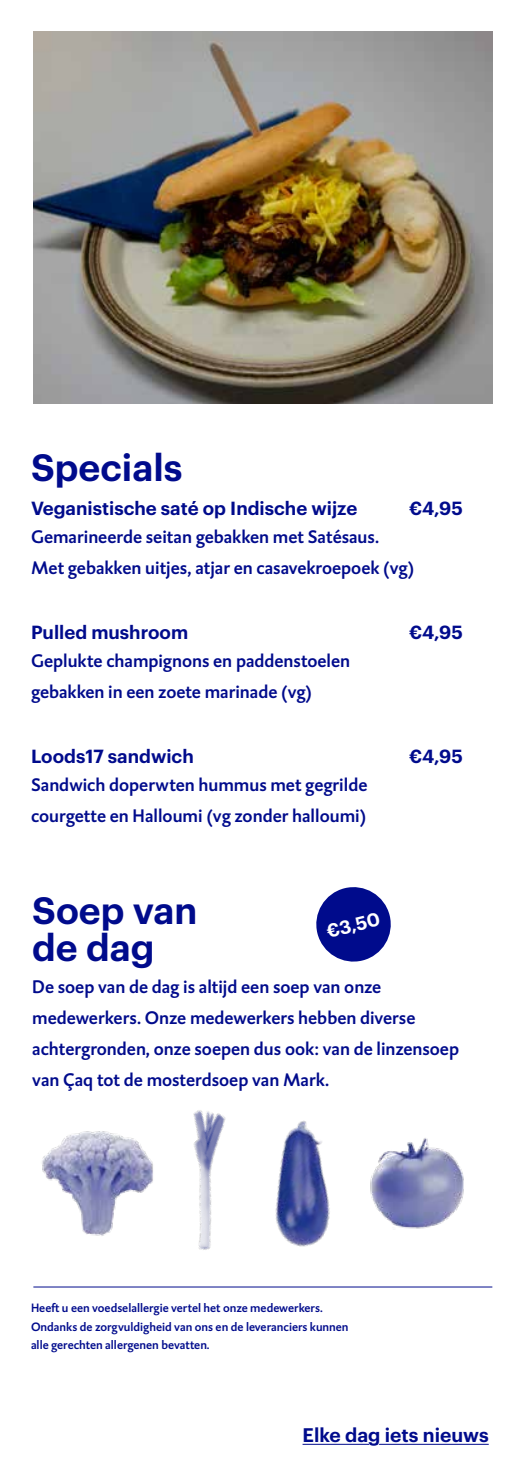
<style>
.page{position:relative;width:521px;height:1474px;background:#fff}
.page>*{position:absolute;margin:0;border:0;box-sizing:border-box;transform-origin:0 0}
.t1{font:600 37.27px/37.3px "Graphik";color:#000b8c}
.t2{font:600 19.25px "Graphik";color:#000b8c}
.t3{font:500 18.55px/31px "DTL Caspari TOT";color:#000b8c}
.t4{font:600 18.55px "Graphik";color:#000b8c}
.t5{font:600 18.55px "Graphik";color:#fff}
.t6{font:500 12.42px/18.6px "DTL Caspari TOT";color:#000b8c}
</style>
<div class="page">
<hr style="left:302px;top:1443px;width:187px;height:1px;background:#000b8c">
<svg style="left:368px;top:1443px;width:12px;height:2px"></svg>
<img style="left:33px;top:31px;width:459px;height:372px">
<img style="left:42px;top:1131px;width:74px;height:105px">
<img style="left:116px;top:1110px;width:110px;height:140px">
<img style="left:370px;top:1138px;width:94px;height:91px">
<svg style="left:316px;top:887px;width:75px;height:75px"></svg>
<hr style="left:33px;top:1286px;width:459px;height:1px;background:#000b8c">
<img style="left:275px;top:1120px;width:55px;height:127px">
<h1 class="t1" style="left:31px;top:445px;width:153px">Specials</h1>
<p class="t4" style="left:31px;top:494px;width:328px">Veganistische saté op Indische wijze</p>
<p class="t4" style="left:409px;top:494px;width:55px">€4,95</p>
<p class="t3" style="left:31px;top:520px;width:385px">Gemarineerde seitan gebakken met Satésaus.<br>Met gebakken uitjes, atjar en casavekroepoek (vg)</p>
<p class="t4" style="left:31px;top:618px;width:159px">Pulled mushroom</p>
<p class="t4" style="left:409px;top:618px;width:55px">€4,95</p>
<p class="t3" style="left:31px;top:644px;width:321px">Geplukte champignons en paddenstoelen gebakken in een zoete marinade (vg)</p>
<p class="t4" style="left:31px;top:742px;width:164px">Loods17 sandwich</p>
<p class="t4" style="left:409px;top:742px;width:55px">€4,95</p>
<p class="t3" style="left:31px;top:768px;width:338px">Sandwich doperwten hummus met gegrilde courgette en Halloumi (vg zonder halloumi)</p>
<h1 class="t1" style="left:32px;top:888px;width:167px">Soep van de dag</h1>
<p class="t3" style="left:32px;top:970px;width:428px">De soep van de dag is altijd een soep van onze medewerkers. Onze medewerkers hebben diverse achtergronden, onze soepen dus ook: van de linzensoep van Çaq tot de mosterdsoep van Mark.</p>
<p class="t5" style="left:323px;top:917px;width:56px;rotate:-14deg">€3,50</p>
<p class="t6" style="left:31px;top:1298px;width:319px">Heeft u een voedselallergie vertel het onze medewerkers.<br>Ondanks de zorgvuldigheid van ons en de leveranciers kunnen alle gerechten allergenen bevatten.</p>
<p class="t2" style="left:302px;top:1420px;width:188px">Elke dag iets nieuws</p>
</div>
